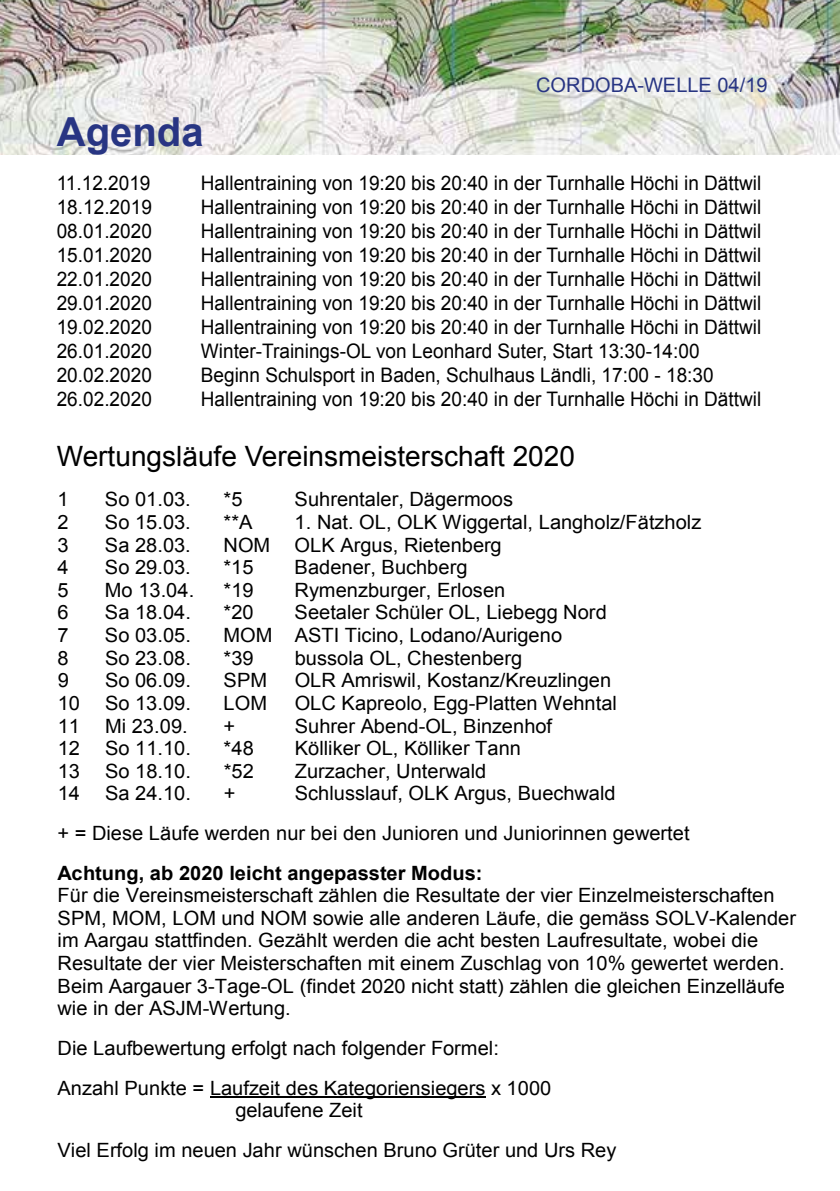
<style>
.page{position:relative;width:840px;height:1191px;background:#fff}
.page>*{position:absolute;margin:0;border:0;box-sizing:border-box;transform-origin:0 0}
.t1{font:700 40px "Arial";color:#283583}
.t2{font:28px "Arial";color:#000}
.t3{font:20px "Arial";color:#000;scale:.95 1}
.t4{font:20px "Arial";color:#283583}
.t5{font:20px "Arial";color:#000}
.t6{font:19.6px/22.6px "Arial";color:#000}
.t7{font:700 19.6px "Arial";color:#000}
</style>
<div class="page">
<img style="left:0;top:0;width:839px;height:154px">
<hr style="left:210px;top:1096px;width:275px;height:2px;background:#000">
<p class="t4" style="left:536px;top:72px;width:233px">CORDOBA-WELLE 04/19</p>
<h1 class="t1" style="left:57px;top:105px;width:148px">Agenda</h1>
<p class="t3" style="left:57px;top:170px;width:100px">11.12.2019</p>
<p class="t3" style="left:201px;top:170px;width:591px">Hallentraining von 19:20 bis 20:40 in der Turnhalle Höchi in Dättwil</p>
<p class="t3" style="left:57px;top:194px;width:102px">18.12.2019</p>
<p class="t3" style="left:201px;top:194px;width:591px">Hallentraining von 19:20 bis 20:40 in der Turnhalle Höchi in Dättwil</p>
<p class="t3" style="left:57px;top:218px;width:102px">08.01.2020</p>
<p class="t3" style="left:201px;top:218px;width:591px">Hallentraining von 19:20 bis 20:40 in der Turnhalle Höchi in Dättwil</p>
<p class="t3" style="left:57px;top:242px;width:102px">15.01.2020</p>
<p class="t3" style="left:201px;top:242px;width:591px">Hallentraining von 19:20 bis 20:40 in der Turnhalle Höchi in Dättwil</p>
<p class="t3" style="left:57px;top:266px;width:102px">22.01.2020</p>
<p class="t3" style="left:201px;top:266px;width:591px">Hallentraining von 19:20 bis 20:40 in der Turnhalle Höchi in Dättwil</p>
<p class="t3" style="left:57px;top:290px;width:102px">29.01.2020</p>
<p class="t3" style="left:201px;top:290px;width:591px">Hallentraining von 19:20 bis 20:40 in der Turnhalle Höchi in Dättwil</p>
<p class="t3" style="left:57px;top:314px;width:102px">19.02.2020</p>
<p class="t3" style="left:201px;top:314px;width:591px">Hallentraining von 19:20 bis 20:40 in der Turnhalle Höchi in Dättwil</p>
<p class="t3" style="left:57px;top:338px;width:102px">26.01.2020</p>
<p class="t3" style="left:201px;top:338px;width:526px">Winter-Trainings-OL von Leonhard Suter, Start 13:30-14:00</p>
<p class="t3" style="left:57px;top:362px;width:102px">20.02.2020</p>
<p class="t3" style="left:201px;top:362px;width:541px">Beginn Schulsport in Baden, Schulhaus Ländli, 17:00 - 18:30</p>
<p class="t3" style="left:57px;top:386px;width:102px">26.02.2020</p>
<p class="t3" style="left:201px;top:386px;width:591px">Hallentraining von 19:20 bis 20:40 in der Turnhalle Höchi in Dättwil</p>
<h2 class="t2" style="left:57px;top:437px;width:519px">Wertungsläufe Vereinsmeisterschaft 2020</h2>
<p class="t6" style="left:58px;top:364px;width:291px">OLG Cordoba Klubmeisterschaft</p>
<p class="t6" style="left:58px;top:488px;width:13px">1</p>
<p class="t6" style="left:105px;top:488px;width:87px">So 01.03.</p>
<p class="t6" style="left:223px;top:488px;width:20px">*5</p>
<p class="t6" style="left:294px;top:488px;width:220px">Suhrentaler, Dägermoos</p>
<p class="t6" style="left:58px;top:511px;width:13px">2</p>
<p class="t6" style="left:105px;top:511px;width:87px">So 15.03.</p>
<p class="t6" style="left:223px;top:511px;width:31px">**A</p>
<p class="t6" style="left:294px;top:511px;width:408px">1. Nat. OL, OLK Wiggertal, Langholz/Fätzholz</p>
<p class="t6" style="left:58px;top:533px;width:13px">3</p>
<p class="t6" style="left:105px;top:533px;width:87px">Sa 28.03.</p>
<p class="t6" style="left:223px;top:533px;width:279px">NOM OLK Argus, Rietenberg</p>
<p class="t6" style="left:58px;top:556px;width:13px">4</p>
<p class="t6" style="left:105px;top:556px;width:87px">So 29.03.</p>
<p class="t6" style="left:223px;top:556px;width:32px">*15</p>
<p class="t6" style="left:294px;top:556px;width:174px">Badener, Buchberg</p>
<p class="t6" style="left:58px;top:579px;width:13px">5</p>
<p class="t6" style="left:105px;top:579px;width:91px">Mo 13.04.</p>
<p class="t6" style="left:223px;top:579px;width:32px">*19</p>
<p class="t6" style="left:294px;top:579px;width:212px">Rymenzburger, Erlosen</p>
<p class="t6" style="left:58px;top:601px;width:13px">6</p>
<p class="t6" style="left:105px;top:601px;width:87px">Sa 18.04.</p>
<p class="t6" style="left:223px;top:601px;width:32px">*20</p>
<p class="t6" style="left:294px;top:601px;width:313px">Seetaler Schüler OL, Liebegg Nord</p>
<p class="t6" style="left:58px;top:624px;width:13px">7</p>
<p class="t6" style="left:105px;top:624px;width:87px">So 03.05.</p>
<p class="t6" style="left:223px;top:624px;width:340px">MOM ASTI Ticino, Lodano/Aurigeno</p>
<p class="t6" style="left:58px;top:646px;width:13px">8</p>
<p class="t6" style="left:105px;top:646px;width:87px">So 23.08.</p>
<p class="t6" style="left:223px;top:646px;width:32px">*39</p>
<p class="t6" style="left:294px;top:646px;width:229px">bussola OL, Chestenberg</p>
<p class="t6" style="left:58px;top:669px;width:13px">9</p>
<p class="t6" style="left:105px;top:669px;width:87px">So 06.09.</p>
<p class="t6" style="left:223px;top:669px;width:45px">SPM</p>
<p class="t6" style="left:294px;top:669px;width:318px">OLR Amriswil, Kostanz/Kreuzlingen</p>
<p class="t6" style="left:58px;top:692px;width:24px">10</p>
<p class="t6" style="left:105px;top:692px;width:87px">So 13.09.</p>
<p class="t6" style="left:223px;top:692px;width:45px">LOM</p>
<p class="t6" style="left:294px;top:692px;width:324px">OLC Kapreolo, Egg-Platten Wehntal</p>
<p class="t6" style="left:58px;top:714px;width:24px">11</p>
<p class="t6" style="left:105px;top:714px;width:84px">Mi 23.09.</p>
<p class="t6" style="left:223px;top:714px;width:13px">+</p>
<p class="t6" style="left:294px;top:714px;width:259px">Suhrer Abend-OL, Binzenhof</p>
<p class="t6" style="left:58px;top:737px;width:24px">12</p>
<p class="t6" style="left:105px;top:737px;width:87px">So 11.10.</p>
<p class="t6" style="left:223px;top:737px;width:32px">*48</p>
<p class="t6" style="left:294px;top:737px;width:228px">Kölliker OL, Kölliker Tann</p>
<p class="t6" style="left:58px;top:760px;width:24px">13</p>
<p class="t6" style="left:105px;top:760px;width:87px">So 18.10.</p>
<p class="t6" style="left:223px;top:760px;width:32px">*52</p>
<p class="t6" style="left:294px;top:760px;width:193px">Zurzacher, Unterwald</p>
<p class="t6" style="left:58px;top:782px;width:24px">14</p>
<p class="t6" style="left:105px;top:782px;width:87px">Sa 24.10.</p>
<p class="t6" style="left:223px;top:782px;width:13px">+</p>
<p class="t6" style="left:58px;top:774px;width:633px;line-height:39.6px;text-indent:237px">Schlusslauf, OLK Argus, Buechwald<br>+ = Diese Läufe werden nur bei den Junioren und Juniorinnen gewertet</p>
<p class="t7" style="left:58px;top:859px;width:426px">Achtung, ab 2020 leicht angepasster Modus:</p>
<p class="t6" style="left:58px;top:884px;width:739px">Für die Vereinsmeisterschaft zählen die Resultate der vier Einzelmeisterschaften SPM, MOM, LOM und NOM sowie alle anderen Läufe, die gemäss SOLV-Kalender im Aargau stattfinden. Gezählt werden die acht besten Laufresultate, wobei die Resultate der vier Meisterschaften mit einem Zuschlag von 10% gewertet werden.<br>Beim Aargauer 3-Tage-OL (findet 2020 nicht statt) zählen die gleichen Einzelläufe wie in der ASJM-Wertung.</p>
<p class="t6" style="left:58px;top:1028px;width:495px;line-height:39.8px">Die Laufbewertung erfolgt nach folgender Formel:<br>Anzahl Punkte = Laufzeit des Kategoriensiegers x 1000</p>
<p class="t6" style="left:58px;top:1090px;width:560px;line-height:39.6px;text-indent:178px">gelaufene Zeit<br>Viel Erfolg im neuen Jahr wünschen Bruno Grüter und Urs Rey</p>
<p class="t5" style="left:43px;top:1137px;width:24px">32</p>
</div>
